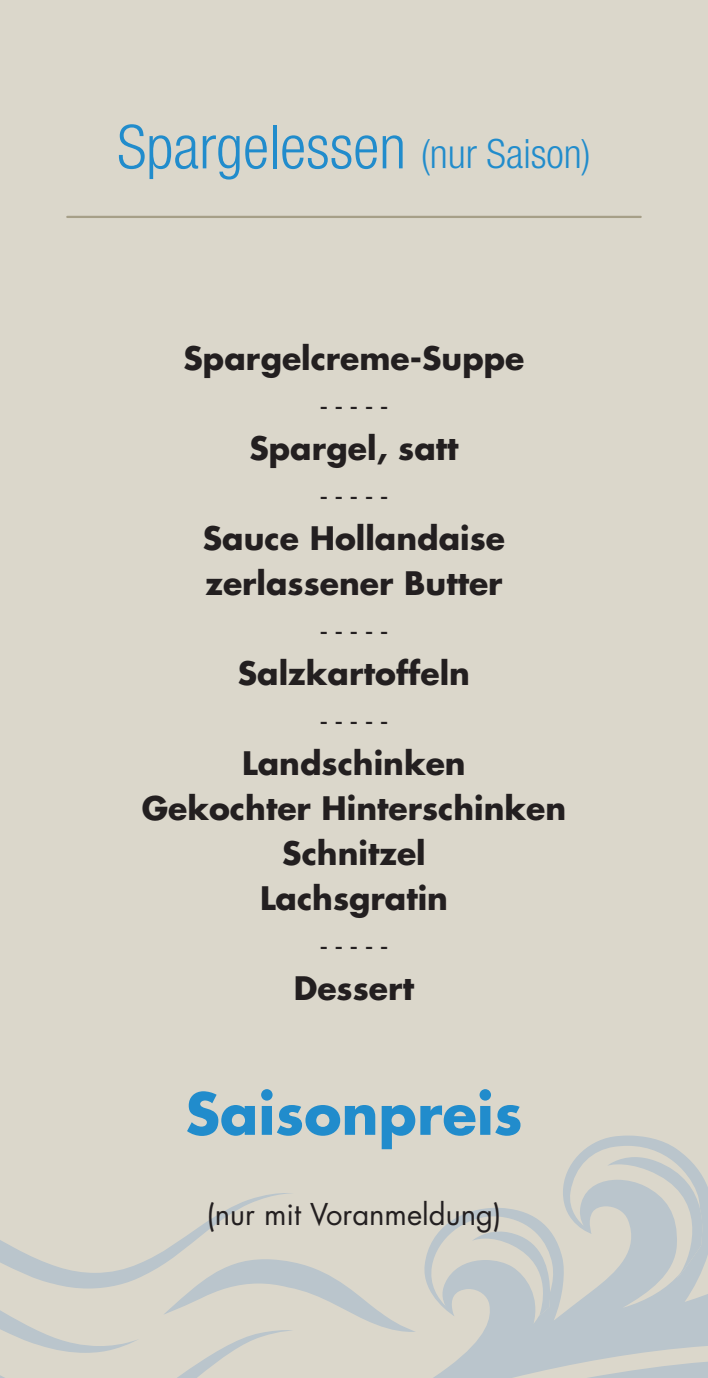
<style>
.page{position:relative;width:708px;height:1378px;background:#dbd7cb}
.page>*{position:absolute;margin:0;border:0;box-sizing:border-box;transform-origin:0 0}
.t1{font:300 condensed 60.75px "Helvetica Neue";color:#218ccc}
.t2{font:700 56.25px "Futura";color:#218ccc}
.t3{font:700 31.5px/45px "Futura";color:#231f20}
.t4{font:29.25px "Futura";color:#231f20}
.s1{font-size:40.5px}
</style>
<div class="page">
<svg style="left:0;top:1193px;width:415px;height:185px"></svg>
<svg style="left:424px;top:1135px;width:284px;height:243px"></svg>
<svg style="left:586px;top:1361px;width:122px;height:17px"></svg>
<svg style="left:472px;top:1231px;width:82px;height:85px"></svg>
<svg style="left:607px;top:1157px;width:101px;height:120px"></svg>
<hr style="left:67px;top:216px;width:574px;height:2px;background:#a69f88">
<h1 class="t1" style="left:117px;top:112px;width:475px">Spargelessen <span class="s1">(nur Saison)</span></h1>
<p class="t3" style="left:183px;top:335px;width:343px">Spargelcreme-Suppe</p>
<p class="t4" style="left:321px;top:385px;width:68px">- - - - -</p>
<p class="t3" style="left:249px;top:425px;width:211px">Spargel, satt</p>
<p class="t4" style="left:321px;top:475px;width:68px">- - - - -</p>
<p class="t3" style="left:203px;top:515px;width:304px">Sauce Hollandaise zerlassener Butter</p>
<p class="t4" style="left:321px;top:610px;width:68px">- - - - -</p>
<p class="t3" style="left:238px;top:650px;width:234px">Salzkartoffeln</p>
<p class="t4" style="left:321px;top:700px;width:68px">- - - - -</p>
<p class="t3" style="left:142px;top:740px;width:426px;text-align:center">Landschinken<br>Gekochter Hinterschinken<br>Schnitzel<br>Lachsgratin</p>
<p class="t4" style="left:321px;top:925px;width:68px">- - - - -</p>
<p class="t3" style="left:294px;top:965px;width:122px">Dessert</p>
<h2 class="t2" style="left:185px;top:1076px;width:339px">Saisonpreis</h2>
<p class="t4" style="left:206px;top:1195px;width:297px">(nur mit Voranmeldung)</p>
</div>
